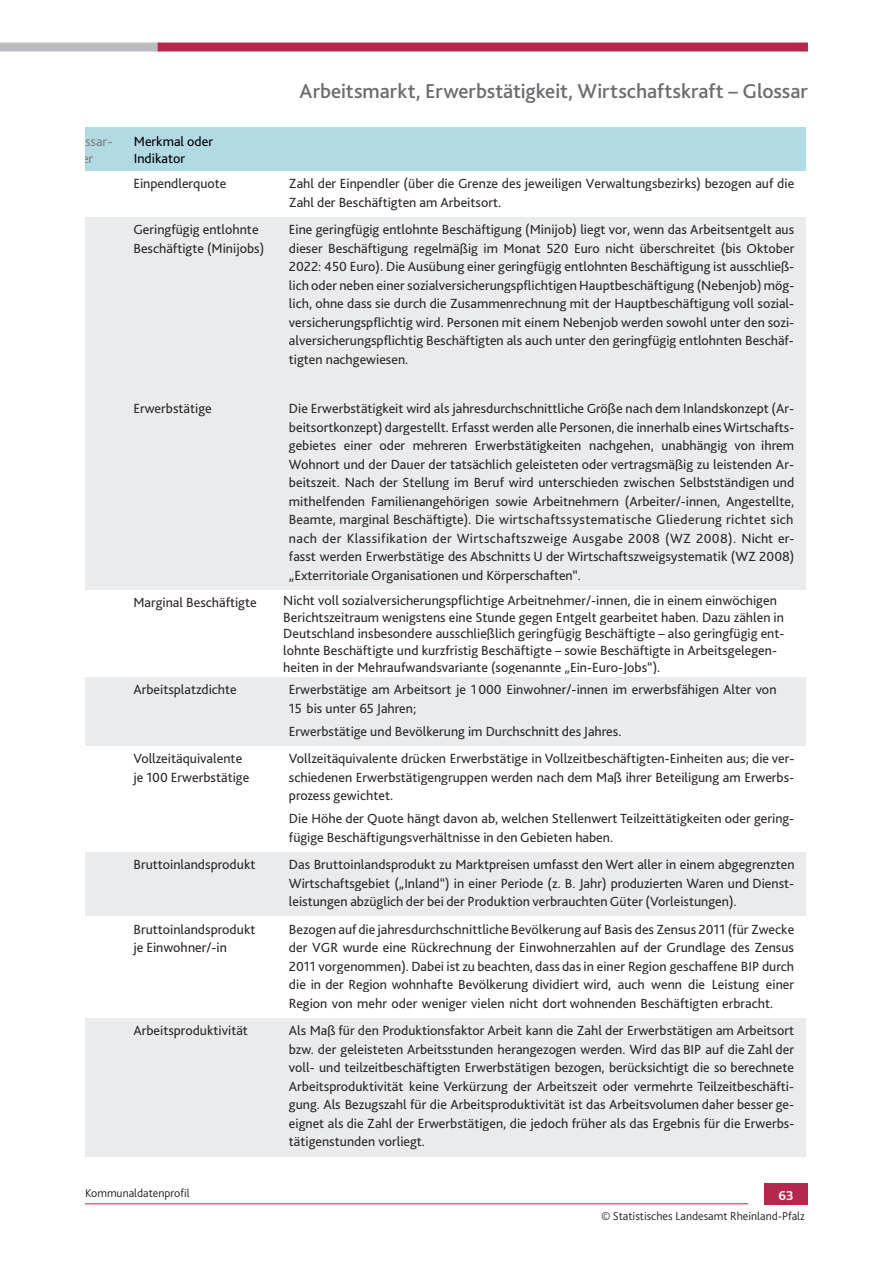
<style>
.page{position:relative;width:893px;height:1263px;background:#fff}
.page>*{position:absolute;margin:0;border:0;box-sizing:border-box;transform-origin:0 0}
.t1{font:500 21px "Bliss 2";color:#6c6d70}
.t2{font:13.95px/18.5px "Bliss 2";color:#2e2729}
.t3{font:13.95px/16.6px "Bliss 2";color:#000}
.t4{font:13.95px "Bliss 2";color:#808080}
.t5{font:700 13.5px "Bliss 2";color:#fff}
.t6{font:300 12px "Bliss 2";color:#231f20}
</style>
<div class="page">
<div style="left:157px;top:43px;width:651px;height:9px;background:#b6274b"></div>
<hr style="left:85px;top:1203px;width:663px;height:1px;background:#b6274b">
<div style="left:764px;top:1183px;width:44px;height:21px;background:#b6274b"></div>
<div style="left:0;top:43px;width:157px;height:9px;background:#bcbdc0"></div>
<div style="left:85px;top:128px;width:43px;height:43px;background:#b2dae4"></div>
<div style="left:128px;top:128px;width:155px;height:43px;background:#b2dae4"></div>
<div style="left:283px;top:128px;width:523px;height:43px;background:#b2dae4"></div>
<div style="left:85px;top:217px;width:43px;height:179px;background:#e9ebec"></div>
<div style="left:128px;top:217px;width:155px;height:179px;background:#e9ebec"></div>
<div style="left:283px;top:217px;width:523px;height:179px;background:#e9ebec"></div>
<div style="left:85px;top:396px;width:43px;height:194px;background:#e9ebec"></div>
<div style="left:128px;top:396px;width:155px;height:194px;background:#e9ebec"></div>
<div style="left:283px;top:396px;width:523px;height:194px;background:#e9ebec"></div>
<div style="left:85px;top:677px;width:43px;height:69px;background:#e9ebec"></div>
<div style="left:128px;top:677px;width:155px;height:69px;background:#e9ebec"></div>
<div style="left:283px;top:677px;width:523px;height:69px;background:#e9ebec"></div>
<div style="left:85px;top:852px;width:43px;height:65px;background:#e9ebec"></div>
<div style="left:128px;top:852px;width:155px;height:65px;background:#e9ebec"></div>
<div style="left:283px;top:852px;width:523px;height:65px;background:#e9ebec"></div>
<div style="left:85px;top:1018px;width:43px;height:138px;background:#e9ebec"></div>
<div style="left:128px;top:1018px;width:155px;height:138px;background:#e9ebec"></div>
<div style="left:283px;top:1018px;width:523px;height:138px;background:#e9ebec"></div>
<hr style="left:85px;top:1154px;width:198px;height:3px;background:#e9ebec">
<hr style="left:283px;top:1154px;width:523px;height:3px;background:#e9ebec">
<h1 class="t1" style="left:300px;top:78px;width:510px">Arbeitsmarkt, Erwerbstätigkeit, Wirtschaftskraft – Glossar</h1>
<p class="t4" style="left:65px;top:133px;width:49px">Glossar-</p>
<p class="t3" style="left:134px;top:133px;width:81px">Merkmal oder<br>Indikator</p>
<p class="t2" style="left:133px;top:174px;width:95px">Einpendlerquote</p>
<p class="t2" style="left:289px;top:174px;width:507px">Zahl der Einpendler (über die Grenze des jeweiligen Verwaltungsbezirks) bezogen auf die<br>Zahl der Beschäftigten am Arbeitsort.</p>
<p class="t2" style="left:133px;top:220px;width:132px">Geringfügig entlohnte<br>Beschäftigte (Minijobs)</p>
<p class="t2" style="left:289px;top:220px;width:507px;text-align:justify">Eine geringfügig entlohnte Beschäftigung (Minijob) liegt vor, wenn das Arbeitsentgelt aus dieser Beschäftigung regelmäßig im Monat 520 Euro nicht überschreitet (bis Oktober 2022: 450 Euro). Die Ausübung einer geringfügig entlohnten Beschäftigung ist ausschließ&shy;lich oder neben einer sozialversicherungspflichtigen Hauptbeschäftigung (Nebenjob) mög&shy;lich, ohne dass sie durch die Zusammenrechnung mit der Hauptbeschäftigung voll sozial&shy;versicherungspflichtig wird. Personen mit einem Nebenjob werden sowohl unter den sozi&shy;alversicherungspflichtig Beschäftigten als auch unter den geringfügig entlohnten Beschäf&shy;tigten nachgewiesen.</p>
<p class="t2" style="left:133px;top:399px;width:80px">Erwerbstätige</p>
<p class="t2" style="left:289px;top:399px;width:507px;text-align:justify">Die Erwerbstätigkeit wird als jahresdurchschnittliche Größe nach dem Inlandskonzept (Ar&shy;beitsortkonzept) dargestellt. Erfasst werden alle Personen, die innerhalb eines Wirtschafts&shy;gebietes einer oder mehreren Erwerbstätigkeiten nachgehen, unabhängig von ihrem Wohnort und der Dauer der tatsächlich geleisteten oder vertragsmäßig zu leistenden Ar&shy;beitszeit. Nach der Stellung im Beruf wird unterschieden zwischen Selbstständigen und mithelfenden Familienangehörigen sowie Arbeitnehmern (Arbeiter/-innen, Angestellte, Beamte, marginal Beschäftigte). Die wirtschaftssystematische Gliederung richtet sich nach der Klassifikation der Wirtschaftszweige Ausgabe 2008 (WZ 2008). Nicht er&shy;fasst werden Erwerbstätige des Abschnitts U der Wirtschaftszweigsystematik (WZ 2008) „Exterritoriale Organisationen und Körperschaften“.</p>
<p class="t2" style="left:133px;top:593px;width:125px">Marginal Beschäftigte</p>
<p class="t2" style="left:283px;top:592px;width:503px;line-height:16.5px">Nicht voll sozialversicherungspflichtige Arbeitnehmer/-innen, die in einem einwöchigen Berichtszeitraum wenigstens eine Stunde gegen Entgelt gearbeitet haben. Dazu zählen in Deutschland insbesondere ausschließlich geringfügig Beschäftigte – also geringfügig ent&shy;lohnte Beschäftigte und kurzfristig Beschäftigte – sowie Beschäftigte in Arbeitsgelegen&shy;heiten in der Mehraufwandsvariante (sogenannte „Ein-Euro-Jobs“).</p>
<p class="t2" style="left:133px;top:680px;width:105px">Arbeitsplatzdichte</p>
<p class="t2" style="left:289px;top:680px;width:489px">Erwerbstätige am Arbeitsort je 1 000 Einwohner/-innen im erwerbsfähigen Alter von<br>15 bis unter 65 Jahren;</p>
<p class="t2" style="left:289px;top:721px;width:334px">Erwerbstätige und Bevölkerung im Durchschnitt des Jahres.</p>
<p class="t2" style="left:133px;top:749px;width:117px">Vollzeitäquivalente je 100 Erwerbstätige</p>
<p class="t2" style="left:289px;top:749px;width:507px;text-align:justify">Vollzeitäquivalente drücken Erwerbstätige in Vollzeitbeschäftigten-Einheiten aus; die ver&shy;schiedenen Erwerbstätigengruppen werden nach dem Maß ihrer Beteiligung am Erwerbs&shy;prozess gewichtet.</p>
<p class="t2" style="left:289px;top:809px;width:507px">Die Höhe der Quote hängt davon ab, welchen Stellenwert Teilzeittätigkeiten oder gering&shy;fügige Beschäftigungsverhältnisse in den Gebieten haben.</p>
<p class="t2" style="left:133px;top:855px;width:124px">Bruttoinlandsprodukt</p>
<p class="t2" style="left:289px;top:855px;width:507px;text-align:justify">Das Bruttoinlandsprodukt zu Marktpreisen umfasst den Wert aller in einem abgegrenzten Wirtschaftsgebiet („Inland“) in einer Periode (z. B. Jahr) produzierten Waren und Dienst&shy;leistungen abzüglich der bei der Produktion verbrauchten Güter (Vorleistungen).</p>
<p class="t2" style="left:133px;top:919px;width:124px">Bruttoinlandsprodukt je Einwohner/-in</p>
<p class="t2" style="left:289px;top:919px;width:507px;text-align:justify">Bezogen auf die jahresdurchschnittliche Bevölkerung auf Basis des Zensus 2011 (für Zwecke der VGR wurde eine Rückrechnung der Einwohnerzahlen auf der Grundlage des Zensus 2011 vorgenommen). Dabei ist zu beachten, dass das in einer Region geschaffene BIP durch die in der Region wohnhafte Bevölkerung dividiert wird, auch wenn die Leistung einer Region von mehr oder weniger vielen nicht dort wohnenden Beschäftigten erbracht.</p>
<p class="t2" style="left:133px;top:1021px;width:116px">Arbeitsproduktivität</p>
<p class="t2" style="left:289px;top:1021px;width:507px;text-align:justify">Als Maß für den Produktionsfaktor Arbeit kann die Zahl der Erwerbstätigen am Arbeitsort bzw. der geleisteten Arbeitsstunden herangezogen werden. Wird das BIP auf die Zahl der voll- und teilzeitbeschäftigten Erwerbstätigen bezogen, berücksichtigt die so berechnete Arbeitsproduktivität keine Verkürzung der Arbeitszeit oder vermehrte Teilzeitbeschäfti&shy;gung. Als Bezugszahl für die Arbeitsproduktivität ist das Arbeitsvolumen daher besser ge&shy;eignet als die Zahl der Erwerbstätigen, die jedoch früher als das Ergebnis für die Erwerbs&shy;tätigenstunden vorliegt.</p>
<p class="t6" style="left:85px;top:1185px;width:106px">Kommunaldatenprofil</p>
<p class="t5" style="left:778px;top:1187px;width:17px">63</p>
<p class="t6" style="left:601px;top:1209px;width:205px">© Statistisches Landesamt Rheinland-Pfalz</p>
</div>
